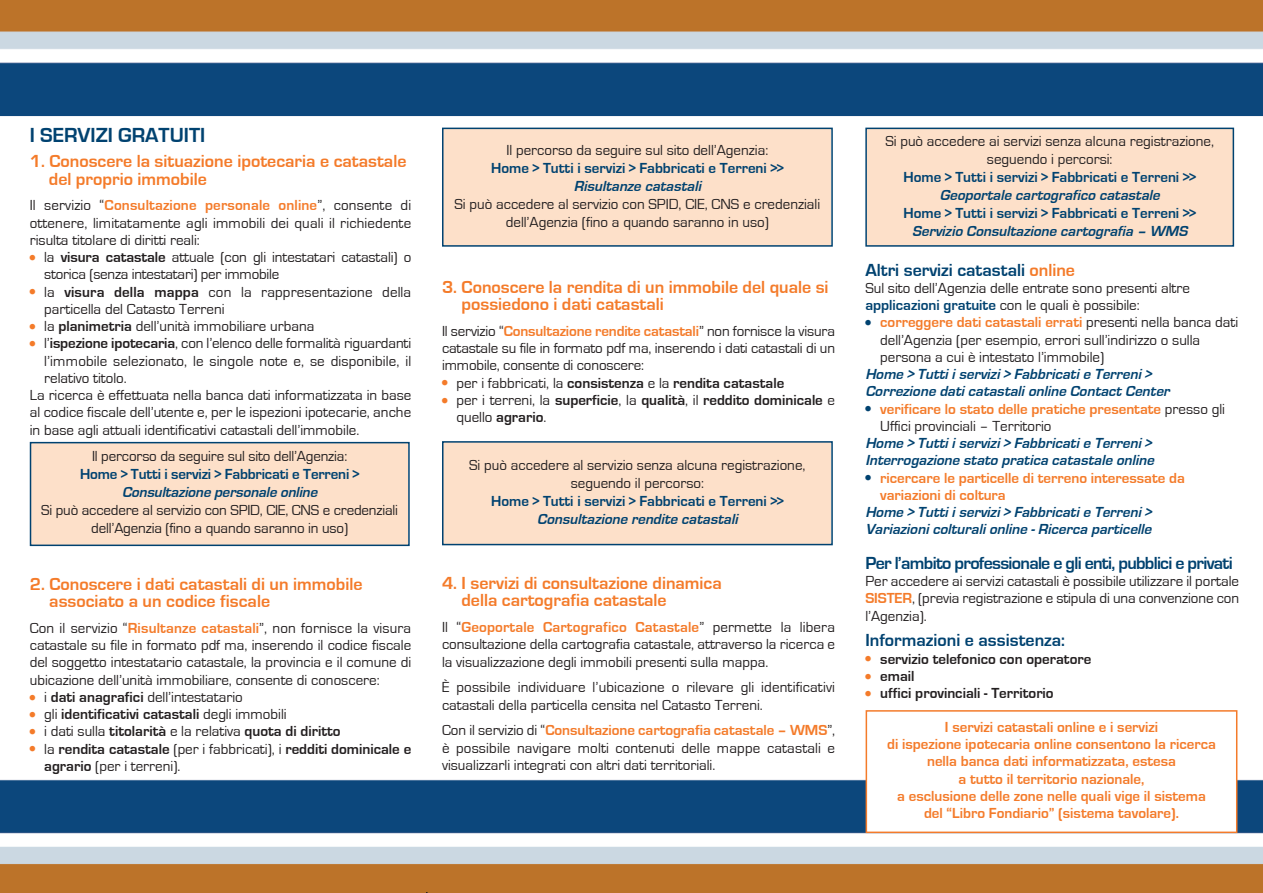
<style>
.page{position:relative;width:1263px;height:893px;background:#fff}
.page>*{position:absolute;margin:0;border:0;box-sizing:border-box;transform-origin:0 0}
.t1{font:700 21px "Eurostile";color:#004270}
.t2{font:700 18px/17.2px "Eurostile";color:#f47b2a}
.t3{font:700 18px "Eurostile";color:#004270}
.t4{font:700 18px "Eurostile";letter-spacing:-.04em;color:#004270}
.t5{font:15px/17.2px "Eurostile";color:#231f20;text-align:justify}
.t6{font:italic 700 15px/17.2px "Eurostile";color:#004270}
.t7{font:700 15px/17.2px "Eurostile";color:#f47b2a}
.t8{font:700 15px/17.2px "Eurostile";color:#231f20}
.t9{font:700 15px "Eurostile";color:#004270}
.s1{font-weight:700;color:#f47b2a}
.s2{font-weight:700;font-size:19.5px;color:#f47b2a}
.s3{font-weight:700}
.s4{font-size:19.5px;color:#f47b2a}
.s5{font-weight:400}
.s6{color:#f47b2a}
.s7{font-weight:700;color:#004270}
.s8{font-weight:700;font-size:19.5px;color:#004270}
.s9{font-size:19.5px;color:#004270}
.s10{font-weight:400;color:#231f20}
</style>
<div class="page">
<img style="left:0;top:777px;width:1263px;height:116px">
<img style="left:0;top:0;width:1263px;height:117px">
<div style="left:443px;top:129px;width:388px;height:116px;background:#fde0c9"></div>
<div style="left:442px;top:128px;width:391px;height:119px;border:2px solid #004270"></div>
<div style="left:443px;top:443px;width:388px;height:101px;background:#fde0c9"></div>
<div style="left:442px;top:441px;width:391px;height:104px;border:2px solid #004270"></div>
<div style="left:867px;top:129px;width:365px;height:116px;background:#fde0c9"></div>
<div style="left:865px;top:128px;width:369px;height:119px;border:2px solid #004270"></div>
<div style="left:31px;top:443px;width:377px;height:102px;background:#fde0c9"></div>
<div style="left:30px;top:442px;width:380px;height:104px;border:2px solid #004270"></div>
<div style="left:867px;top:712px;width:369px;height:120px;background:#fff"></div>
<div style="left:866px;top:710px;width:371px;height:123px;border:2px solid #f47b2a"></div>
<h1 class="t1" style="left:30px;top:125px;width:177px">I SERVIZI GRATUITI</h1>
<p class="t2" style="left:49px;top:153px;width:359px;text-indent:-19px">1. Conoscere la situazione ipotecaria e catastale del proprio immobile</p>
<p class="t5" style="left:30px;top:197px;width:383px">Il servizio “<span class="s1">Consultazione personale online</span>”, consente di ottenere, limitatamente agli immobili dei quali il richiedente risulta titolare di diritti reali:</p>
<p class="t5" style="left:44px;top:249px;width:369px;text-indent:-14px"><span class="s2">•</span> la <span class="s3">visura catastale</span> attuale (con gli intestatari catastali) o storica (senza intestatari) per immobile</p>
<p class="t5" style="left:44px;top:283px;width:369px;text-indent:-14px"><span class="s2">•</span> la <span class="s3">visura della mappa</span> con la rappresentazione della particella del Catasto Terreni</p>
<p class="t5" style="left:30px;top:318px;width:286px"><span class="s2">•</span> la <span class="s3">planimetria</span> dell’unità immobiliare urbana</p>
<p class="t5" style="left:30px;top:335px;width:383px"><span class="s2">•</span> l’<span class="s3">ispezione ipotecaria</span>, con l’elenco delle formalità riguardanti</p>
<p class="t5" style="left:44px;top:352px;width:368px">l’immobile selezionato, le singole note e, se disponibile, il</p>
<p class="t5" style="left:44px;top:370px;width:84px">relativo titolo.</p>
<p class="t5" style="left:30px;top:387px;width:383px">La ricerca è effettuata nella banca dati informatizzata in base</p>
<p class="t5" style="left:30px;top:404px;width:383px">al codice fiscale dell’utente e, per le ispezioni ipotecarie, anche</p>
<p class="t5" style="left:30px;top:421px;width:331px">in base agli attuali identificativi catastali dell’immobile.</p>
<p class="t5" style="left:92px;top:448px;width:257px">Il percorso da seguire sul sito dell’Agenzia:</p>
<p class="t9" style="left:80px;top:467px;width:281px">Home &gt; Tutti i servizi &gt; Fabbricati e Terreni &gt;</p>
<p class="t6" style="left:122px;top:484px;width:199px">Consultazione personale online</p>
<p class="t5" style="left:41px;top:502px;width:358px;line-height:18px;text-align:center">Si può accedere al servizio con SPID, CIE, CNS e credenziali dell’Agenzia (fino a quando saranno in uso)</p>
<p class="t2" style="left:49px;top:576px;width:315px;text-indent:-20px">2. Conoscere i dati catastali di un immobile associato a un codice fiscale</p>
<p class="t5" style="left:30px;top:620px;width:383px">Con il servizio “<span class="s1">Risultanze catastali</span>”, non fornisce la visura catastale su file in formato pdf ma, inserendo il codice fiscale del soggetto intestatario catastale, la provincia e il comune di ubicazione dell’unità immobiliare, consente di conoscere:</p>
<p class="t5" style="left:30px;top:689px;width:214px"><span class="s2">•</span> i <span class="s3">dati anagrafici</span> dell’intestatario</p>
<p class="t8" style="left:30px;top:706px;width:258px"><span class="s4">•</span> <span class="s5">gli</span> identificativi catastali <span class="s5">degli immobili</span></p>
<p class="t8" style="left:30px;top:723px;width:312px"><span class="s4">•</span> <span class="s5">i dati sulla</span> titolarità <span class="s5">e la relativa</span> quota di diritto</p>
<p class="t8" style="left:44px;top:740px;width:369px;text-indent:-14px"><span class="s4">•</span> <span class="s5">la</span> rendita catastale <span class="s5">(per i fabbricati), i</span> redditi dominicale e agrario <span class="s5">(per i terreni).</span></p>
<p class="t5" style="left:506px;top:142px;width:263px">Il percorso da seguire sul sito dell’Agenzia:</p>
<p class="t9" style="left:491px;top:161px;width:294px">Home &gt; Tutti i servizi &gt; Fabbricati e Terreni &gt;&gt;</p>
<p class="t6" style="left:574px;top:178px;width:132px">Risultanze catastali</p>
<p class="t5" style="left:454px;top:195px;width:367px;line-height:18px;text-align:center">Si può accedere al servizio con SPID, CIE, CNS e credenziali dell’Agenzia (fino a quando saranno in uso)</p>
<p class="t2" style="left:461px;top:279px;width:369px;text-indent:-19px">3. Conoscere la rendita di un immobile del quale si possiedono i dati catastali</p>
<p class="t5" style="left:442px;top:323px;width:395px">Il servizio “<span class="s1">Consultazione rendite catastali</span>” non fornisce la visura catastale su file in formato pdf ma, inserendo i dati catastali di un immobile, consente di conoscere:</p>
<p class="t8" style="left:442px;top:374px;width:344px"><span class="s4">•</span> <span class="s5">per i fabbricati, la</span> consistenza <span class="s5">e la</span> rendita catastale</p>
<p class="t8" style="left:456px;top:392px;width:380px;text-indent:-14px"><span class="s4">•</span> <span class="s5">per i terreni, la</span> superficie<span class="s5">, la</span> qualità<span class="s5">, il</span> reddito dominicale <span class="s5">e quello</span> agrario<span class="s5">.</span></p>
<p class="t5" style="left:469px;top:456px;width:338px;line-height:18px;text-align:center">Si può accedere al servizio senza alcuna registrazione, seguendo il percorso:</p>
<p class="t9" style="left:491px;top:494px;width:294px">Home &gt; Tutti i servizi &gt; Fabbricati e Terreni &gt;&gt;</p>
<p class="t6" style="left:537px;top:511px;width:205px">Consultazione rendite catastali</p>
<p class="t2" style="left:461px;top:575px;width:262px;text-indent:-19px">4. I servizi di consultazione dinamica della cartografia catastale</p>
<p class="t5" style="left:442px;top:619px;width:395px">Il “<span class="s1">Geoportale Cartografico Catastale</span>” permette la libera consultazione della cartografia catastale, attraverso la ricerca e la visualizzazione degli immobili presenti sulla mappa.</p>
<p class="t5" style="left:442px;top:679px;width:394px">È possibile individuare l’ubicazione o rilevare gli identificativi catastali della particella censita nel Catasto Terreni.</p>
<p class="t5" style="left:442px;top:722px;width:395px">Con il servizio di “<span class="s1">Consultazione cartografia catastale – WMS</span>”, è possibile navigare molti contenuti delle mappe catastali e visualizzarli integrati con altri dati territoriali.</p>
<p class="t5" style="left:885px;top:132px;width:330px;line-height:18px;text-align:center">Si può accedere ai servizi senza alcuna registrazione, seguendo i percorsi:</p>
<p class="t9" style="left:903px;top:170px;width:294px">Home &gt; Tutti i servizi &gt; Fabbricati e Terreni &gt;&gt;</p>
<p class="t6" style="left:940px;top:187px;width:224px">Geoportale cartografico catastale</p>
<p class="t9" style="left:903px;top:206px;width:294px">Home &gt; Tutti i servizi &gt; Fabbricati e Terreni &gt;&gt;</p>
<p class="t6" style="left:912px;top:223px;width:279px">Servizio Consultazione cartografia – WMS</p>
<p class="t3" style="left:865px;top:261px;width:211px">Altri servizi catastali <span class="s6">online</span></p>
<p class="t5" style="left:865px;top:280px;width:326px">Sul sito dell’Agenzia delle entrate sono presenti altre <span class="s7">applicazioni gratuite</span> con le quali è possibile:</p>
<p class="t5" style="left:880px;top:314px;width:360px;text-align:left;text-indent:-15px"><span class="s8">•</span> <span class="s1">correggere dati catastali errati</span> presenti nella banca dati dell’Agenzia (per esempio, errori sull’indirizzo o sulla persona a cui è intestato l’immobile)</p>
<p class="t6" style="left:865px;top:366px;width:308px">Home &gt; Tutti i servizi &gt; Fabbricati e Terreni &gt;<br>Correzione dati catastali online Contact Center</p>
<p class="t7" style="left:880px;top:400px;width:346px;text-indent:-15px"><span class="s9">•</span> verificare lo stato delle pratiche presentate <span class="s10">presso gli<br>Uffici provinciali – Territorio</span></p>
<p class="t6" style="left:865px;top:435px;width:293px">Home &gt; Tutti i servizi &gt; Fabbricati e Terreni &gt;<br>Interrogazione stato pratica catastale online</p>
<p class="t7" style="left:880px;top:469px;width:306px;text-indent:-15px"><span class="s9">•</span> ricercare le particelle di terreno interessate da variazioni di coltura</p>
<p class="t6" style="left:865px;top:504px;width:290px">Home &gt; Tutti i servizi &gt; Fabbricati e Terreni &gt;<br>Variazioni colturali online - Ricerca particelle</p>
<p class="t4" style="left:865px;top:554px;width:369px">Per l’ambito professionale e gli enti, pubblici e privati</p>
<p class="t5" style="left:865px;top:573px;width:375px">Per accedere ai servizi catastali è possibile utilizzare il portale <span class="s1">SISTER</span>, (previa registrazione e stipula di una convenzione con l’Agenzia).</p>
<p class="t3" style="left:865px;top:632px;width:201px">Informazioni e assistenza:</p>
<p class="t8" style="left:865px;top:650px;width:227px"><span class="s4">•</span> servizio telefonico con operatore</p>
<p class="t8" style="left:865px;top:668px;width:51px"><span class="s4">•</span> email</p>
<p class="t8" style="left:865px;top:685px;width:190px"><span class="s4">•</span> uffici provinciali - Territorio</p>
<p class="t7" style="left:887px;top:719px;width:330px;text-align:center">I servizi catastali online e i servizi<br>di ispezione ipotecaria online consentono la ricerca nella banca dati informatizzata, estesa<br>a tutto il territorio nazionale,<br>a esclusione delle zone nelle quali vige il sistema del “Libro Fondiario” (sistema tavolare).</p>
</div>
